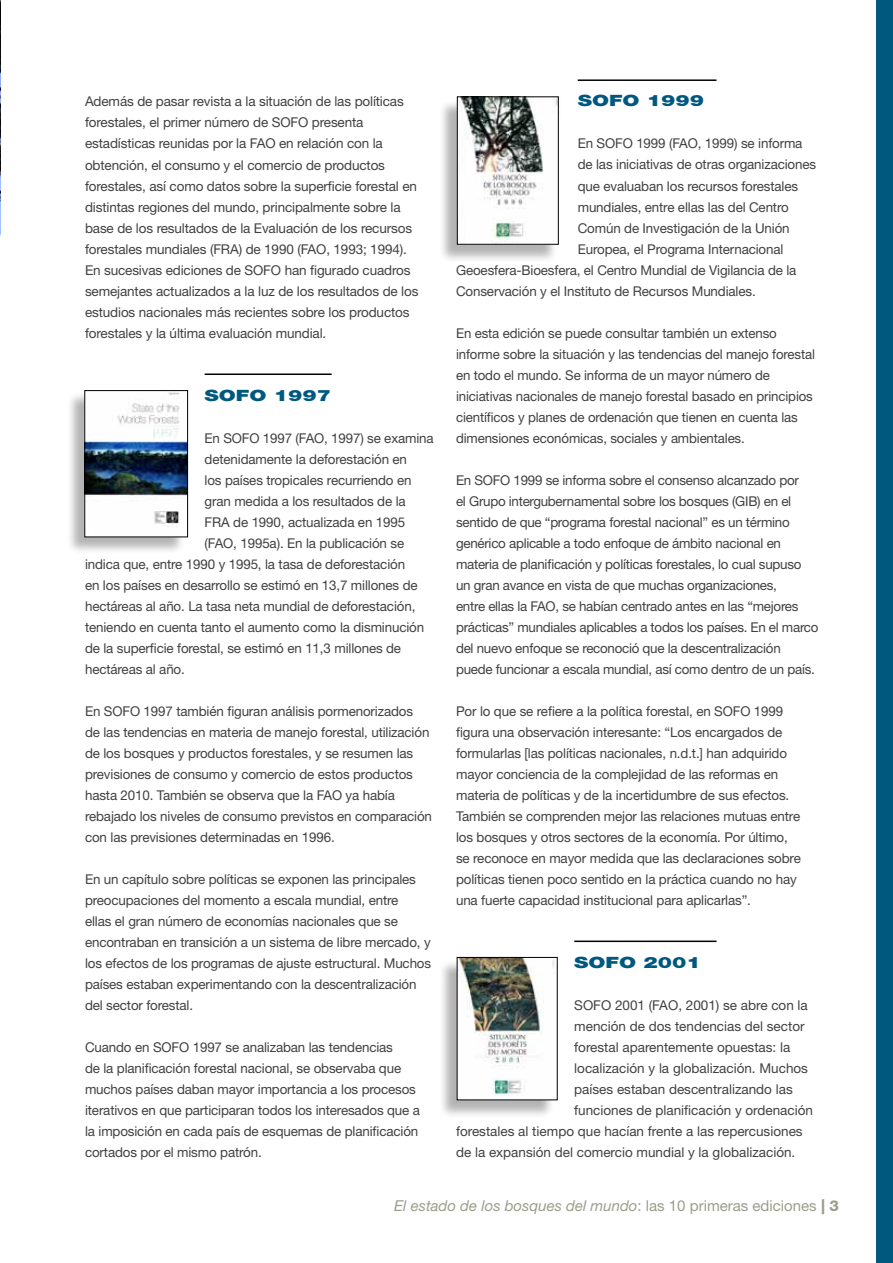
<style>
.page{position:relative;width:893px;height:1263px;background:#fff}
.page>*{position:absolute;margin:0;border:0;box-sizing:border-box;transform-origin:0 0}
.t1{font:900 15.6px "Helvetica Neue LT Std";color:#01587f;scale:1.38 1}
.t2{font:italic 15px "Helvetica Neue LT Std";color:#9c9d8c}
.t3{font:13.5px/21px "Helvetica Neue LT Std";letter-spacing:-.01em;color:#414042}
.s1{font-style:normal}
.s2{font-weight:800;font-style:normal}
</style>
<div class="page">
<hr style="left:205px;top:373px;width:127px;height:2px;background:#000">
<hr style="left:578px;top:79px;width:138px;height:2px;background:#000">
<hr style="left:574px;top:940px;width:142px;height:2px;background:#000">
<div style="left:66px;top:392px;width:119px;height:162px;background:#000;opacity:.3"></div>
<img style="left:87px;top:392px;width:99px;height:143px">
<div style="left:85px;top:390px;width:103px;height:147px;border:1px solid #000"></div>
<div style="left:439px;top:960px;width:116px;height:158px;background:#000;opacity:.3"></div>
<img style="left:459px;top:959px;width:96px;height:139px">
<div style="left:439px;top:99px;width:119px;height:164px;background:#000;opacity:.3"></div>
<img style="left:459px;top:97px;width:100px;height:147px">
<div style="left:457px;top:97px;width:101px;height:147px;border:1px solid #000"></div>
<div style="left:876px;top:0;width:17px;height:1263px;background:#01587f"></div>
<img style="left:0;top:0;width:1px;height:235px">
<p class="t3" style="left:85px;top:91px;width:335px">Además de pasar revista a la situación de las políticas forestales, el primer número de SOFO presenta estadísticas reunidas por la FAO en relación con la obtención, el consumo y el comercio de productos forestales, así como datos sobre la superficie forestal en distintas regiones del mundo, principalmente sobre la base de los resultados de la Evaluación de los recursos forestales mundiales (FRA) de 1990 (FAO, 1993; 1994).<br>En sucesivas ediciones de SOFO han figurado cuadros semejantes actualizados a la luz de los resultados de los estudios nacionales más recientes sobre los productos forestales y la última evaluación mundial.</p>
<p class="t1" style="left:205px;top:386px;width:93px">SOFO 1997</p>
<p class="t3" style="left:205px;top:427px;width:231px">En SOFO 1997 (FAO, 1997) se examina</p>
<p class="t3" style="left:205px;top:448px;width:204px">detenidamente la deforestación en</p>
<p class="t3" style="left:205px;top:469px;width:208px">los países tropicales recurriendo en</p>
<p class="t3" style="left:205px;top:490px;width:203px">gran medida a los resultados de la</p>
<p class="t3" style="left:205px;top:511px;width:202px">FRA de 1990, actualizada en 1995</p>
<p class="t3" style="left:205px;top:532px;width:201px">(FAO, 1995a). En la publicación se</p>
<p class="t3" style="left:85px;top:553px;width:322px">indica que, entre 1990 y 1995, la tasa de deforestación</p>
<p class="t3" style="left:85px;top:574px;width:334px">en los países en desarrollo se estimó en 13,7 millones de</p>
<p class="t3" style="left:85px;top:595px;width:332px">hectáreas al año. La tasa neta mundial de deforestación,</p>
<p class="t3" style="left:85px;top:616px;width:341px">teniendo en cuenta tanto el aumento como la disminución</p>
<p class="t3" style="left:85px;top:637px;width:318px">de la superficie forestal, se estimó en 11,3 millones de</p>
<p class="t3" style="left:85px;top:658px;width:101px">hectáreas al año.</p>
<p class="t3" style="left:85px;top:700px;width:348px">En SOFO 1997 también figuran análisis pormenorizados<br>de las tendencias en materia de manejo forestal, utilización de los bosques y productos forestales, y se resumen las previsiones de consumo y comercio de estos productos hasta 2010. También se observa que la FAO ya había rebajado los niveles de consumo previstos en comparación con las previsiones determinadas en 1996.</p>
<p class="t3" style="left:85px;top:868px;width:348px">En un capítulo sobre políticas se exponen las principales preocupaciones del momento a escala mundial, entre<br>ellas el gran número de economías nacionales que se encontraban en transición a un sistema de libre mercado, y los efectos de los programas de ajuste estructural. Muchos países estaban experimentando con la descentralización del sector forestal.</p>
<p class="t3" style="left:85px;top:1036px;width:336px">Cuando en SOFO 1997 se analizaban las tendencias<br>de la planificación forestal nacional, se observaba que muchos países daban mayor importancia a los procesos iterativos en que participaran todos los interesados que a la imposición en cada país de esquemas de planificación cortados por el mismo patrón.</p>
<p class="t1" style="left:578px;top:92px;width:93px">SOFO 1999</p>
<p class="t3" style="left:578px;top:133px;width:226px">En SOFO 1999 (FAO, 1999) se informa</p>
<p class="t3" style="left:578px;top:154px;width:240px">de las iniciativas de otras organizaciones</p>
<p class="t3" style="left:578px;top:175px;width:222px">que evaluaban los recursos forestales</p>
<p class="t3" style="left:578px;top:196px;width:213px">mundiales, entre ellas las del Centro</p>
<p class="t3" style="left:578px;top:217px;width:213px">Común de Investigación de la Unión</p>
<p class="t3" style="left:578px;top:238px;width:207px">Europea, el Programa Internacional</p>
<p class="t3" style="left:456px;top:259px;width:342px">Geoesfera-Bioesfera, el Centro Mundial de Vigilancia de la</p>
<p class="t3" style="left:456px;top:280px;width:301px">Conservación y el Instituto de Recursos Mundiales.</p>
<p class="t3" style="left:456px;top:322px;width:360px">En esta edición se puede consultar también un extenso informe sobre la situación y las tendencias del manejo forestal en todo el mundo. Se informa de un mayor número de iniciativas nacionales de manejo forestal basado en principios científicos y planes de ordenación que tienen en cuenta las dimensiones económicas, sociales y ambientales.</p>
<p class="t3" style="left:456px;top:469px;width:364px">En SOFO 1999 se informa sobre el consenso alcanzado por<br>el Grupo intergubernamental sobre los bosques (GIB) en el sentido de que “programa forestal nacional” es un término genérico aplicable a todo enfoque de ámbito nacional en materia de planificación y políticas forestales, lo cual supuso un gran avance en vista de que muchas organizaciones,<br>entre ellas la FAO, se habían centrado antes en las “mejores prácticas” mundiales aplicables a todos los países. En el marco del nuevo enfoque se reconoció que la descentralización puede funcionar a escala mundial, así como dentro de un país.</p>
<p class="t3" style="left:456px;top:700px;width:346px">Por lo que se refiere a la política forestal, en SOFO 1999 figura una observación interesante: “Los encargados de formularlas [las políticas nacionales, n.d.t.] han adquirido mayor conciencia de la complejidad de las reformas en materia de políticas y de la incertidumbre de sus efectos.<br>También se comprenden mejor las relaciones mutuas entre los bosques y otros sectores de la economía. Por último, se reconoce en mayor medida que las declaraciones sobre políticas tienen poco sentido en la práctica cuando no hay una fuerte capacidad institucional para aplicarlas”.</p>
<p class="t1" style="left:574px;top:953px;width:93px">SOFO 2001</p>
<p class="t3" style="left:574px;top:994px;width:235px">SOFO 2001 (FAO, 2001) se abre con la</p>
<p class="t3" style="left:574px;top:1015px;width:232px">mención de dos tendencias del sector</p>
<p class="t3" style="left:574px;top:1036px;width:218px">forestal aparentemente opuestas: la</p>
<p class="t3" style="left:574px;top:1057px;width:235px">localización y la globalización. Muchos</p>
<p class="t3" style="left:574px;top:1078px;width:220px">países estaban descentralizando las</p>
<p class="t3" style="left:574px;top:1099px;width:240px">funciones de planificación y ordenación</p>
<p class="t3" style="left:456px;top:1120px;width:348px">forestales al tiempo que hacían frente a las repercusiones</p>
<p class="t3" style="left:456px;top:1141px;width:341px">de la expansión del comercio mundial y la globalización.</p>
<p class="t2" style="left:394px;top:1197px;width:446px">El estado de los bosques del mundo<span class="s1">: las 10 primeras ediciones</span> <span class="s2">| 3</span></p>
</div>
